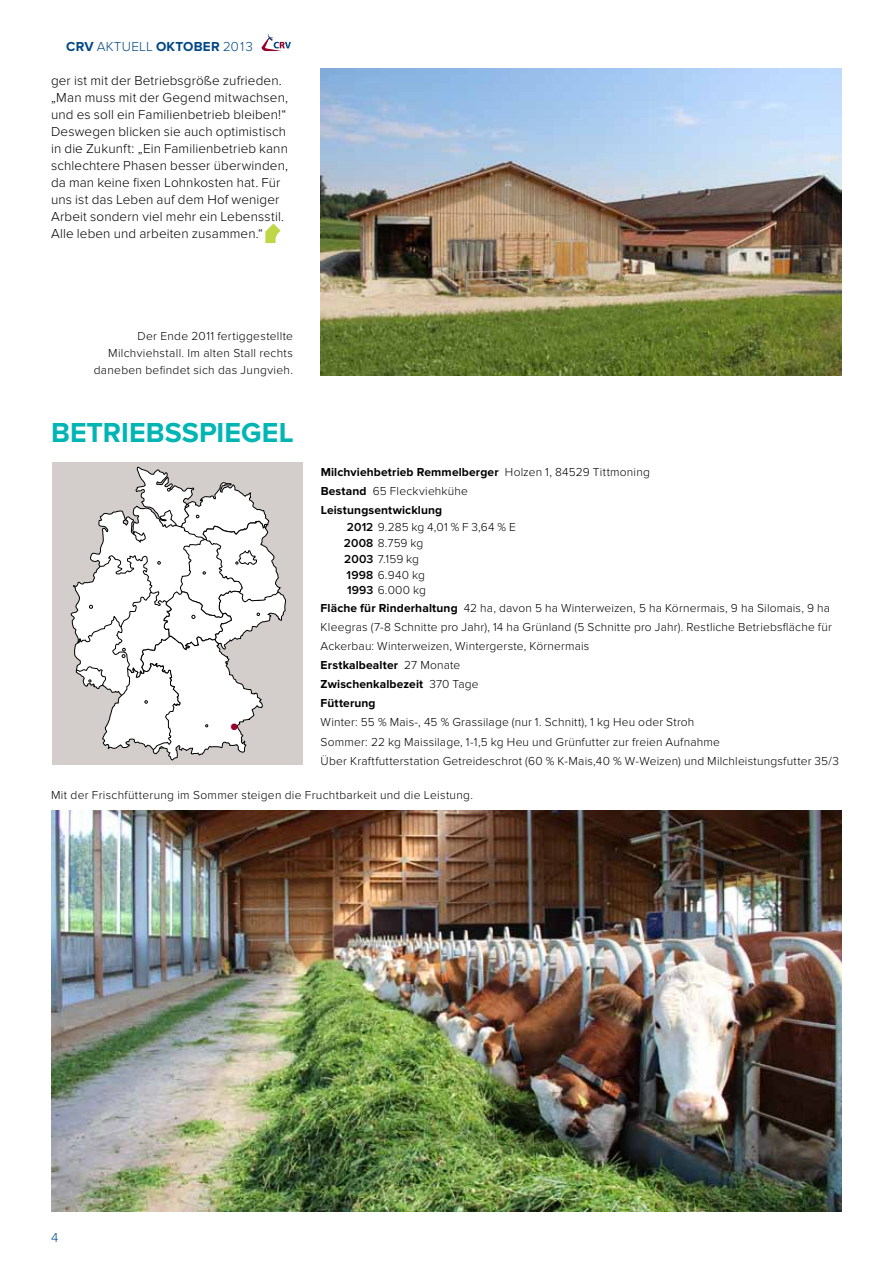
<style>
.page{position:relative;width:893px;height:1263px;background:#fff}
.page>*{position:absolute;margin:0;border:0;box-sizing:border-box;transform-origin:0 0}
.t1{font:700 28.5px "Proxima Nova";color:#00b5b4}
.t2{font:900 25.5px "Proxima Nova";color:#98002e}
.t3{font:300 13.5px/17px "Proxima Nova";letter-spacing:.01em;color:#000}
.t4{font:300 13.5px "Proxima Nova";letter-spacing:.01em;color:#004785}
.t5{font:300 13.5px "Proxima Nova";color:#004b8d}
.t6{font:300 12px/19.2px "Proxima Nova";letter-spacing:.015em;color:#000}
.t7{font:700 12px/19.2px "Proxima Nova";letter-spacing:.015em;color:#000}
.t8{font:300 12px/15.8px "Proxima Nova";letter-spacing:-.005em;color:#000}
.s1{font-weight:700}
.s2{font-weight:300}
.s3{font-weight:600}
</style>
<div class="page">
<svg style="left:262px;top:34px;width:29px;height:17px"></svg>
<img style="left:321px;top:68px;width:521px;height:307px">
<img style="left:51px;top:811px;width:791px;height:401px">
<div style="left:52px;top:462px;width:251px;height:303px;background:#d3cdcb"></div>
<svg style="left:71px;top:467px;width:215px;height:293px"></svg>
<svg style="left:265px;top:223px;width:16px;height:20px"></svg>
<p class="t4" style="left:66px;top:39px;width:188px"><span class="s1">CRV</span> AKTUELL <span class="s1">Oktober</span> 2013</p>
<p class="t3" style="left:51px;top:72px;width:239px">ger ist mit der Betriebsgröße zufrieden. „Man muss mit der Gegend mitwachsen, und es soll ein Familienbetrieb bleiben!“ Deswegen blicken sie auch optimistisch in die Zukunft: „Ein Familienbetrieb kann schlechtere Phasen besser überwinden, da man keine fixen Lohnkosten hat. Für uns ist das Leben auf dem Hof weniger Arbeit sondern viel mehr ein Lebensstil.<br>Alle leben und arbeiten zusammen.“</p>
<p class="t6" style="left:94px;top:328px;width:201px;line-height:17px;text-align:right">Der Ende 2011 fertiggestellte<br>Milchviehstall. I m alten Stall rechts daneben befindet sich das Jungvieh.</p>
<h1 class="t1" style="left:51px;top:416px;width:244px">Betri ebsspiegel</h1>
<h2 class="t2" style="left:230px;top:710px;width:11px">•</h2>
<p class="t7" style="left:321px;top:462px;width:331px">Milchviehbetrieb Remmelberger <span class="s2">Holzen 1, 84529 Tittmoning<br></span>Bestand <span class="s2">65 Fleckviehkühe<br></span>Leistungsentwicklung</p>
<p class="t8" style="left:344px;top:520px;width:174px"><span class="s3">2012</span> 9.285 kg 4,01 % F 3,64 % E<br><span class="s3">2008</span> 8.759 kg<br><span class="s3">2003</span> 7.159 kg<br><span class="s3">1998</span> 6.940 kg<br><span class="s3">1993</span> 6.000 kg</p>
<p class="t6" style="left:321px;top:598px;width:513px"><span class="s1">Fläche für Rinderhaltung</span> 42 ha, davon 5 ha Winterweizen, 5 ha Körnermais, 9 ha Silomais, 9 ha Kleegras (7-8 Schnitte pro Jahr), 14 ha Grünland (5 Schnitte pro Jahr). Restliche Betriebsfläche für Ackerbau: Winterweizen, Wintergerste, Körnermais<br><span class="s1">Erstkalbealter</span> 27 Monate<br><span class="s1">Zwischenkalbezeit</span> 370 Tage<br><span class="s1">Fütterung</span></p>
<p class="t6" style="left:321px;top:713px;width:520px">Winter: 55 % Mais-, 45 % Grassilage (nur 1. Schnitt), 1 kg Heu oder Stroh<br>Sommer: 22 kg Maissilage, 1-1,5 kg Heu und Grünfutter zur freien Aufnahme<br>Über Kraftfutterstation Getreideschrot (60 % K-Mais,40 % W-Weizen) und Milchleistungsfutter 35/3</p>
<p class="t6" style="left:51px;top:786px;width:423px">Mit der Frischfütterung im Sommer steigen die Fruchtbarkeit und die Leistung.</p>
<p class="t5" style="left:51px;top:1229px;width:9px">4</p>
</div>
